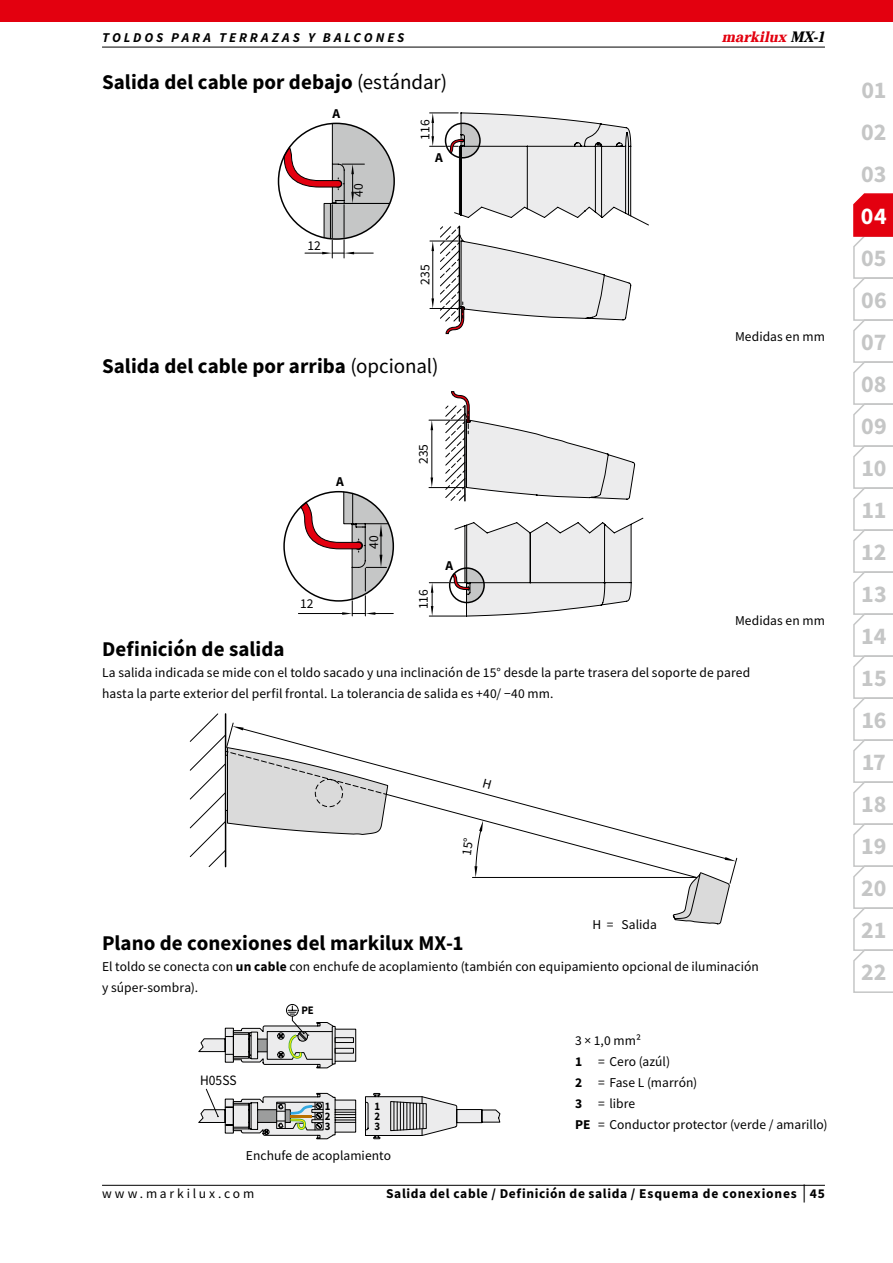
<style>
.page{position:relative;width:893px;height:1263px;background:#fff}
.page>*{position:absolute;margin:0;border:0;box-sizing:border-box;transform-origin:0 0}
.t1{font:700 24px "Source Sans Pro";color:#c5c6c6}
.t2{font:700 24px "Source Sans Pro";color:#fff}
.t3{font:700 21px "Source Sans Pro";letter-spacing:.005em;color:#000}
.t4{font:15px "markilux Header";letter-spacing:.005em;color:#e3000f}
.t5{font:14.4px "Source Sans Pro";color:#000;scale:.94 1}
.t6{font:13.5px/21px "Source Sans Pro";letter-spacing:.005em;color:#000}
.t7{font:700 13.5px/21px "Source Sans Pro";letter-spacing:.045em;color:#000}
.t8{font:italic 700 13.5px "Source Sans Pro";letter-spacing:.21em;color:#000}
.t9{font:13.5px "Source Sans Pro";letter-spacing:.21em;color:#000}
.t10{font:700 11.55px/10.2px "Source Sans Pro";color:#000;scale:.94 1}
.s1{color:#000}
.s2{font-weight:400}
.s3{font-weight:700}
.s4{font-weight:400;font-size:18px}
</style>
<div class="page">
<div style="left:0;top:0;width:893px;height:21px;background:#e3000f"></div>
<svg style="left:853px;top:193px;width:40px;height:800px"></svg>
<hr style="left:102px;top:47px;width:723px;height:1px;background:#000">
<svg style="left:225px;top:860px;width:505px;height:65px"></svg>
<hr style="left:472px;top:877px;width:224px;height:1px;background:#000">
<svg style="left:387px;top:767px;width:338px;height:93px"></svg>
<svg style="left:725px;top:857px;width:12px;height:27px"></svg>
<svg style="left:190px;top:713px;width:197px;height:154px"></svg>
<hr style="left:102px;top:1185px;width:723px;height:1px;background:#000">
<hr style="left:298px;top:613px;width:45px;height:1px;background:#000">
<svg style="left:300px;top:391px;width:344px;height:226px"></svg>
<svg style="left:284px;top:112px;width:365px;height:222px"></svg>
<svg style="left:198px;top:1004px;width:303px;height:135px"></svg>
<svg style="left:462px;top:820px;width:21px;height:57px"></svg>
<svg style="left:483px;top:778px;width:8px;height:10px"></svg>
<p class="t8" style="left:102px;top:28px;width:304px">TOLDOS PARA TERRAZAS Y BALCONES</p>
<p class="t4" style="left:722px;top:24px;width:104px">markilux <span class="s1">MX-1</span></p>
<h2 class="t3" style="left:102px;top:68px;width:347px">Salida del cable por debajo <span class="s2">(estándar)</span></h2>
<p class="t7" style="left:332px;top:104px;width:9px">A</p>
<p class="t6" style="left:308px;top:235px;width:15px">12</p>
<p class="t6" style="left:348px;top:197px;width:15px;rotate:-90deg">40</p>
<p class="t6" style="left:415px;top:140px;width:22px;rotate:-90deg">116</p>
<p class="t7" style="left:435px;top:148px;width:9px">A</p>
<p class="t6" style="left:415px;top:285px;width:22px;rotate:-90deg">235</p>
<h2 class="t3" style="left:102px;top:351px;width:338px">Salida del cable por arriba <span class="s2">(opcional)</span></h2>
<p class="t7" style="left:336px;top:472px;width:9px">A</p>
<h2 class="t3" style="left:102px;top:635px;width:184px">Definición de salida</h2>
<p class="t6" style="left:300px;top:594px;width:15px">12</p>
<p class="t6" style="left:363px;top:549px;width:15px;rotate:-90deg">40</p>
<p class="t6" style="left:413px;top:464px;width:22px;rotate:-90deg">235</p>
<p class="t6" style="left:413px;top:609px;width:22px;rotate:-90deg">116</p>
<p class="t7" style="left:445px;top:556px;width:9px">A</p>
<p class="t6" style="left:735px;top:326px;width:91px">Medidas en mm</p>
<p class="t6" style="left:735px;top:609px;width:91px">Medidas en mm</p>
<p class="t6" style="left:102px;top:662px;width:650px">La salida indicada se mide con el toldo sacado y una inclinación de 15° desde la parte trasera del soporte de pared hasta la parte exterior del perfil frontal. La tolerancia de salida es +40/ −40 mm.</p>
<h2 class="t3" style="left:102px;top:929px;width:363px">Plano de conexiones del markilux MX-1</h2>
<p class="t6" style="left:592px;top:914px;width:66px">H = Salida</p>
<p class="t6" style="left:102px;top:956px;width:658px">El toldo se conecta con <span class="s3">un cable</span> con enchufe de acoplamiento (también con equipamiento opcional de iluminación y súper-sombra).</p>
<p class="t10" style="left:301px;top:1005px;width:15px">PE</p>
<p class="t5" style="left:200px;top:1072px;width:40px">H05SS</p>
<p class="t10" style="left:325px;top:1101px;width:8px">1</p>
<p class="t10" style="left:325px;top:1111px;width:8px">2<br>3</p>
<p class="t10" style="left:374px;top:1101px;width:8px;text-align:justify">1<br>2<br>3</p>
<p class="t6" style="left:246px;top:1145px;width:147px">Enchufe de acoplamiento</p>
<p class="t6" style="left:575px;top:1029px;width:67px">3 × 1,0 mm²</p>
<p class="t7" style="left:575px;top:1050px;width:17px">1<br>2<br>3<br>PE</p>
<p class="t6" style="left:598px;top:1051px;width:231px">= Cero (azúl)<br>= Fase L (marrón)<br>= libre<br>= Conductor protector (verde / amarillo)</p>
<p class="t9" style="left:102px;top:1185px;width:154px">www.markilux.com</p>
<p class="t7" style="left:386px;top:1183px;width:440px">Salida del cable / Definición de salida / Esquema de conexiones <span class="s4">|</span> 45</p>
<h1 class="t1" style="left:861px;top:74px;width:26px">01</h1>
<h1 class="t1" style="left:861px;top:116px;width:27px">02</h1>
<h1 class="t1" style="left:861px;top:158px;width:27px">03</h1>
<h1 class="t2" style="left:861px;top:200px;width:27px">04</h1>
<h1 class="t1" style="left:861px;top:242px;width:27px">05</h1>
<h1 class="t1" style="left:861px;top:284px;width:27px">06</h1>
<h1 class="t1" style="left:861px;top:326px;width:27px">07</h1>
<h1 class="t1" style="left:861px;top:368px;width:27px">08</h1>
<h1 class="t1" style="left:861px;top:410px;width:27px">09</h1>
<h1 class="t1" style="left:861px;top:452px;width:27px">10</h1>
<h1 class="t1" style="left:861px;top:494px;width:27px">11</h1>
<h1 class="t1" style="left:861px;top:536px;width:27px">12</h1>
<h1 class="t1" style="left:861px;top:578px;width:27px">13</h1>
<h1 class="t1" style="left:861px;top:620px;width:27px">14</h1>
<h1 class="t1" style="left:861px;top:662px;width:27px">15</h1>
<h1 class="t1" style="left:861px;top:704px;width:27px">16</h1>
<h1 class="t1" style="left:862px;top:746px;width:26px">17</h1>
<h1 class="t1" style="left:861px;top:788px;width:27px">18</h1>
<h1 class="t1" style="left:861px;top:830px;width:27px">19</h1>
<h1 class="t1" style="left:861px;top:872px;width:27px">20</h1>
<h1 class="t1" style="left:861px;top:914px;width:27px">21</h1>
<h1 class="t1" style="left:861px;top:956px;width:27px">22</h1>
</div>
